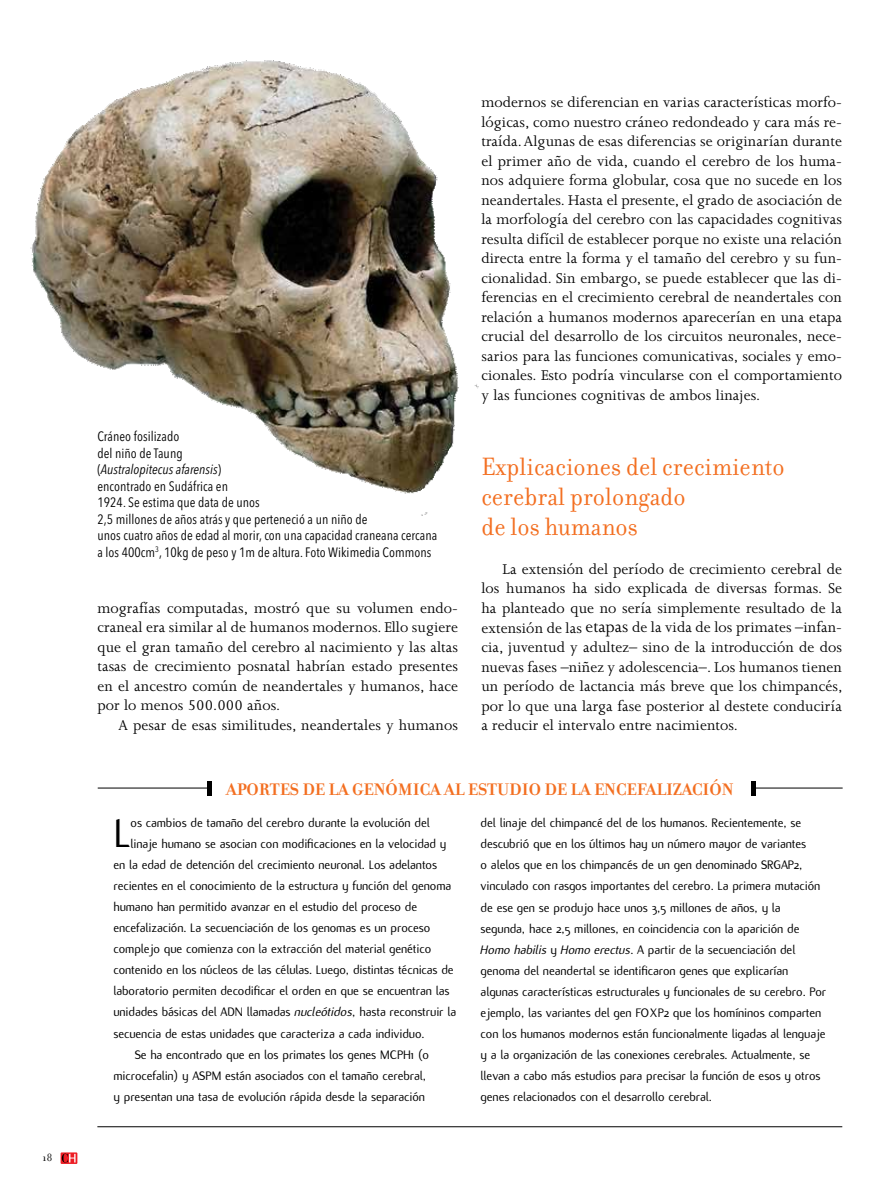
<style>
.page{position:relative;width:893px;height:1191px;background:#fff}
.page>*{position:absolute;margin:0;border:0;box-sizing:border-box;transform-origin:0 0}
.t1{font:43.8px "Flux";color:#000}
.t2{font:27px/30px "Filosofia";letter-spacing:.005em;color:#f36f21;scale:.95 1}
.t3{font:700 18px "Filosofia";letter-spacing:.145em;color:#f36f21}
.t4{font:16.2px/19.5px "Joanna MT Std";letter-spacing:.005em;color:#000;text-align:justify}
.t5{font:13.5px/21px "Flux";letter-spacing:-.01em;color:#000}
.t6{font:condensed 13.5px/16.5px "Avenir Next LT Pro";letter-spacing:.005em;color:#000}
.t7{font:11.25px "Filosofia";color:#000}
.s1{font-style:italic}
.s2{font-size:18px}
</style>
<div class="page">
<hr style="left:98px;top:788px;width:745px;height:1px;background:#000">
<hr style="left:97px;top:1126px;width:745px;height:1px;background:#000">
<div style="left:208px;top:775px;width:546px;height:26px;background:#fff"></div>
<div style="left:751px;top:781px;width:5px;height:14px;background:#000"></div>
<hr style="left:207px;top:781px;width:4px;height:14px;background:#000">
<img style="left:30px;top:60px;width:449px;height:455px">
<svg style="left:61px;top:1152px;width:16px;height:12px"></svg>
<svg style="left:62px;top:1153px;width:14px;height:9px"></svg>
<p class="t7" style="left:43px;top:1151px;width:11px">18</p>
<p class="t6" style="left:97px;top:428px;width:341px">Cráneo fosilizado<br>del niño de Taung<br>(<span class="s1">Australopitecus afarensis</span>)<br>encontrado en Sudáfrica en<br>1924. Se estima que data de unos<br>2,5 millones de años atrás y que perteneció a un niño de<br>unos cuatro años de edad al morir, con una capacidad craneana cercana a los 400cm<sup>3</sup>, 10kg de peso y 1m de altura. Foto Wikimedia Commons</p>
<p class="t4" style="left:97px;top:598px;width:362px">mografías computadas, mostró que su volumen endo&shy;craneal era similar al de humanos modernos. Ello sugiere que el gran tamaño del cerebro al nacimiento y las altas tasas de crecimiento posnatal habrían estado presentes en el ancestro común de neandertales y humanos, hace por lo menos 500.000 años.</p>
<p class="t4" style="left:119px;top:715px;width:341px">A pesar de esas similitudes, neandertales y humanos</p>
<p class="t4" style="left:481px;top:93px;width:362px">modernos se diferencian en varias características morfo&shy;lógicas, como nuestro cráneo redondeado y cara más re&shy;traída. Algunas de esas diferencias se originarían durante el primer año de vida, cuando el cerebro de los huma&shy;nos adquiere forma globular, cosa que no sucede en los neandertales. Hasta el presente, el grado de asociación de la morfología del cerebro con las capacidades cognitivas resulta difícil de establecer porque no existe una relación directa entre la forma y el tamaño del cerebro y su fun&shy;cionalidad. Sin embargo, se puede establecer que las di&shy;ferencias en el crecimiento cerebral de neandertales con relación a humanos modernos aparecerían en una etapa crucial del desarrollo de los circuitos neuronales, nece&shy;sarios para las funciones comunicativas, sociales y emo&shy;cionales. Esto podría vincularse con el comportamiento y las funciones cognitivas de ambos linajes.</p>
<h2 class="t2" style="left:481px;top:452px;width:321px">Explicaciones del crecimiento cerebral prolongado<br>de los humanos</h2>
<p class="t4" style="left:481px;top:559px;width:363px;text-indent:21px">La extensión del período de crecimiento cerebral de los humanos ha sido explicada de diversas formas. Se ha planteado que no sería simplemente resultado de la extensión de las <span class="s2">etapas</span> de la vida de los primates –infan&shy;cia, juventud y adultez– sino de la introducción de dos nuevas fases –niñez y adolescencia–. Los humanos tienen un período de lactancia más breve que los chimpancés, por lo que una larga fase posterior al destete conduciría a reducir el intervalo entre nacimientos.</p>
<h3 class="t3" style="left:226px;top:778px;width:507px">APORTES DE LA GENÓMICA AL ESTUD IO DE LA ENCEFALIZACIÓN</h3>
<h1 class="t1" style="left:113px;top:809px;width:19px">L</h1>
<p class="t5" style="left:131px;top:812px;width:301px">os cambios de tamaño del cerebro durante la evolución del</p>
<p class="t5" style="left:131px;top:833px;width:317px">linaje humano se asocian con modificaciones en la velocidad y</p>
<p class="t5" style="left:113px;top:854px;width:325px">en la edad de detención del crecimiento neuronal. Los adelantos</p>
<p class="t5" style="left:113px;top:875px;width:339px">recientes en el conocimiento de la estructura y función del genoma</p>
<p class="t5" style="left:113px;top:896px;width:305px">humano han permitido avanzar en el estudio del proceso de</p>
<p class="t5" style="left:113px;top:917px;width:318px">encefalización. La secuenciación de los genomas es un proceso</p>
<p class="t5" style="left:113px;top:938px;width:319px">complejo que comienza con la extracción del material genético</p>
<p class="t5" style="left:113px;top:959px;width:342px">contenido en los núcleos de las células. Luego, distintas técnicas de</p>
<p class="t5" style="left:113px;top:980px;width:338px">laboratorio permiten decodificar el orden en que se encuentran las</p>
<p class="t5" style="left:113px;top:1001px;width:344px">unidades básicas del ADN llamadas <span class="s1">nucleótidos</span>, hasta reconstruir la</p>
<p class="t5" style="left:113px;top:1023px;width:313px">secuencia de estas unidades que caracteriza a cada individuo.</p>
<p class="t5" style="left:135px;top:1044px;width:296px">Se ha encontrado que en los primates los genes MCPH1 (o</p>
<p class="t5" style="left:113px;top:1065px;width:314px">microcefalin) y ASPM están asociados con el tamaño cerebral,</p>
<p class="t5" style="left:113px;top:1086px;width:313px">y presentan una tasa de evolución rápida desde la separación</p>
<p class="t5" style="left:481px;top:813px;width:347px">del linaje del chimpancé del de los humanos. Recientemente, se descubrió que en los últimos hay un número mayor de variantes<br>o alelos que en los chimpancés de un gen denominado SRGAP2, vinculado con rasgos importantes del cerebro. La primera mutación de ese gen se produjo hace unos 3,5 millones de años, y la segunda, hace 2,5 millones, en coincidencia con la aparición de <span class="s1">Homo habilis</span> y <span class="s1">Homo erectus</span>. A partir de la secuenciación del genoma del neandertal se identificaron genes que explicarían algunas características estructurales y funcionales de su cerebro. Por ejemplo, las variantes del gen FOXP2 que los homíninos comparten con los humanos modernos están funcionalmente ligadas al lenguaje y a la organización de las conexiones cerebrales. Actualmente, se llevan a cabo más estudios para precisar la función de esos y otros genes relacionados con el desarrollo cerebral.</p>
</div>
